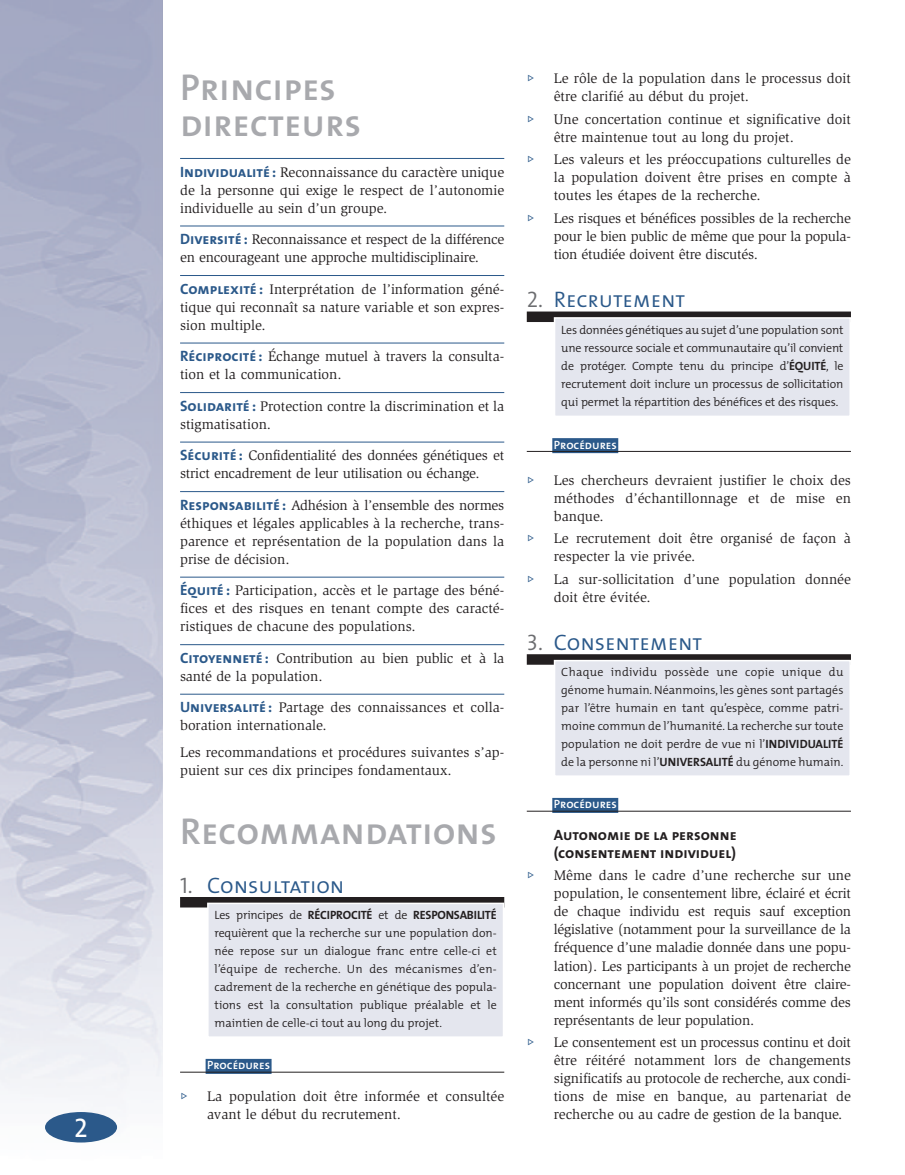
<style>
.page{position:relative;width:905px;height:1175px;background:#fff}
.page>*{position:absolute;margin:0;border:0;box-sizing:border-box;transform-origin:0 0}
.t1{font:37.5px/36px "The Mix Semi Bold Caps";color:#a8a9ad}
.t2{font:27px "The Mix Caps";color:#fff}
.t3{font:22.5px "The Mix Semi Light Caps";color:#2b598a}
.t4{font:15px/18px "The Mix Bold Caps";color:#231f20}
.t5{font:14.25px/18px "Slimbach";color:#231f20}
.t6{font:14.25px "Quirks ICG";color:#2b598a}
.t7{font:300 12px/18px "The Mix";color:#231f20;text-align:justify}
.t8{font:12px "The Mix Semi Bold Caps";color:#fff}
.s1{font-family:"The Mix Bold Caps";font-size:15px;color:#2b598a}
.s2{color:#6c6d70}
.s3{font-weight:700}
</style>
<div class="page">
<hr style="left:180px;top:158px;width:324px;height:1px;background:#2b598a">
<hr style="left:180px;top:226px;width:324px;height:1px;background:#2b598a">
<hr style="left:180px;top:275px;width:324px;height:1px;background:#2b598a">
<hr style="left:180px;top:343px;width:324px;height:1px;background:#2b598a">
<hr style="left:180px;top:392px;width:324px;height:1px;background:#2b598a">
<hr style="left:180px;top:442px;width:324px;height:1px;background:#2b598a">
<hr style="left:180px;top:491px;width:324px;height:1px;background:#2b598a">
<hr style="left:180px;top:577px;width:324px;height:1px;background:#2b598a">
<hr style="left:180px;top:644px;width:324px;height:1px;background:#2b598a">
<hr style="left:180px;top:694px;width:324px;height:1px;background:#2b598a">
<div style="left:180px;top:897px;width:324px;height:10px;background:#231f20"></div>
<div style="left:206px;top:1058px;width:65px;height:15px;background:#2b598a"></div>
<hr style="left:180px;top:1071px;width:324px;height:1px;background:#231f20">
<div style="left:208px;top:903px;width:295px;height:134px;background:#e4e6ee"></div>
<div style="left:207px;top:902px;width:297px;height:135px;border:2px solid #fff"></div>
<div style="left:526px;top:311px;width:324px;height:11px;background:#231f20"></div>
<div style="left:552px;top:438px;width:66px;height:15px;background:#2b598a"></div>
<hr style="left:526px;top:451px;width:324px;height:1px;background:#231f20">
<svg style="left:526px;top:654px;width:324px;height:10px;fill:#231f20"></svg>
<div style="left:552px;top:798px;width:66px;height:15px;background:#2b598a"></div>
<hr style="left:526px;top:811px;width:324px;height:1px;background:#231f20">
<div style="left:554px;top:660px;width:296px;height:116px;background:#e4e6ee"></div>
<div style="left:554px;top:660px;width:296px;height:117px;border:2px solid #fff"></div>
<div style="left:554px;top:318px;width:296px;height:98px;background:#e4e6ee"></div>
<div style="left:554px;top:317px;width:296px;height:100px;border:2px solid #fff"></div>
<img style="left:0;top:0;width:162px;height:1143px">
<div style="left:45px;top:1112px;width:72px;height:30px;background:#2b598a;border-radius:50%"></div>
<h2 class="t2" style="left:74px;top:1111px;width:15px">2</h2>
<h1 class="t1" style="left:180px;top:69px;width:183px">Principes directeurs</h1>
<p class="t5" style="left:180px;top:164px;width:326px;text-align:justify"><span class="s1">Individualité :</span> Reconnaissance du caractère unique de la personne qui exige le respect de l’autonomie individuelle au sein d’un groupe.</p>
<p class="t5" style="left:180px;top:231px;width:326px"><span class="s1">Diversité :</span> Reconnaissance et respect de la différence en encourageant une approche multidisciplinaire.</p>
<p class="t5" style="left:180px;top:281px;width:326px;text-align:justify"><span class="s1">Complexité :</span> Interprétation de l’information géné&shy;tique qui reconnaît sa nature variable et son expres&shy;sion multiple.</p>
<p class="t5" style="left:180px;top:348px;width:326px"><span class="s1">Réciprocité :</span> Échange mutuel à travers la consulta&shy;tion et la communication.</p>
<p class="t5" style="left:180px;top:398px;width:326px"><span class="s1">Solidarité :</span> Protection contre la discrimination et la stigmatisation.</p>
<p class="t5" style="left:180px;top:447px;width:326px"><span class="s1">Sécurité :</span> Confidentialité des données génétiques et strict encadrement de leur utilisation ou échange.</p>
<p class="t5" style="left:180px;top:497px;width:326px;text-align:justify"><span class="s1">Responsabilité :</span> Adhésion à l’ensemble des normes éthiques et légales applicables à la recherche, trans&shy;parence et représentation de la population dans la prise de décision.</p>
<p class="t5" style="left:180px;top:582px;width:326px;text-align:justify"><span class="s1">Équité :</span> Participation, accès et le partage des béné&shy;fices et des risques en tenant compte des caracté&shy;ristiques de chacune des populations.</p>
<p class="t5" style="left:180px;top:650px;width:326px"><span class="s1">Citoyenneté :</span> Contribution au bien public et à la santé de la population.</p>
<p class="t5" style="left:180px;top:699px;width:326px"><span class="s1">Universalité :</span> Partage des connaissances et colla&shy;boration internationale.</p>
<p class="t5" style="left:180px;top:744px;width:326px">Les recommandations et procédures suivantes s’ap&shy;puient sur ces dix principes fondamentaux.</p>
<h1 class="t1" style="left:180px;top:813px;width:318px">Recommandations</h1>
<h3 class="t3" style="left:180px;top:871px;width:166px"><span class="s2">1.</span> Consultation</h3>
<p class="t7" style="left:214px;top:907px;width:284px">Les principes de <span class="s3">RÉCIPROCITÉ</span> et de <span class="s3">RESPONSABILITÉ </span>requièrent que la recherche sur une population don&shy;née repose sur un dialogue franc entre celle-ci et l’équipe de recherche. Un des mécanismes d’en&shy;cadrement de la recherche en génétique des popula&shy;tions est la consultation publique préalable et le maintien de celle-ci tout au long du projet.</p>
<p class="t8" style="left:207px;top:1058px;width:64px">Procédures</p>
<p class="t6" style="left:180px;top:1090px;width:10px">™</p>
<p class="t5" style="left:207px;top:1088px;width:298px">La population doit être informée et consultée avant le début du recrutement.</p>
<p class="t6" style="left:526px;top:73px;width:10px">™</p>
<p class="t5" style="left:553px;top:71px;width:299px">Le rôle de la population dans le processus doit être clarifié au début du projet.</p>
<p class="t6" style="left:526px;top:114px;width:10px">™</p>
<p class="t5" style="left:553px;top:111px;width:299px">Une concertation continue et significative doit être maintenue tout au long du projet.</p>
<p class="t6" style="left:526px;top:154px;width:10px">™</p>
<p class="t5" style="left:553px;top:152px;width:299px;text-align:justify">Les valeurs et les préoccupations culturelles de la population doivent être prises en compte à toutes les étapes de la recherche.</p>
<p class="t6" style="left:526px;top:213px;width:10px">™</p>
<p class="t5" style="left:553px;top:210px;width:299px;text-align:justify">Les risques et bénéfices possibles de la recherche pour le bien public de même que pour la popula&shy;tion étudiée doivent être discutés.</p>
<h3 class="t3" style="left:526px;top:286px;width:160px"><span class="s2">2.</span> Recrutement</h3>
<p class="t7" style="left:561px;top:322px;width:284px">Les données génétiques au sujet d’une population sont une ressource sociale et communautaire qu’il convient de protéger. Compte tenu du principe d’<span class="s3">ÉQUITÉ</span>, le recrutement doit inclure un processus de sollicitation qui permet la répartition des bénéfices et des risques.</p>
<p class="t8" style="left:554px;top:437px;width:64px">Procédures</p>
<p class="t6" style="left:526px;top:474px;width:10px">™</p>
<p class="t5" style="left:553px;top:472px;width:299px;text-align:justify">Les chercheurs devraient justifier le choix des méthodes d’échantillonnage et de mise en banque.</p>
<p class="t6" style="left:526px;top:533px;width:10px">™</p>
<p class="t5" style="left:553px;top:530px;width:299px">Le recrutement doit être organisé de façon à respecter la vie privée.</p>
<p class="t6" style="left:526px;top:573px;width:10px">™</p>
<p class="t5" style="left:553px;top:571px;width:299px">La sur-sollicitation d’une population donnée doit être évitée.</p>
<h3 class="t3" style="left:526px;top:629px;width:177px"><span class="s2">3.</span> Consentement</h3>
<p class="t7" style="left:561px;top:664px;width:284px">Chaque individu possède une copie unique du génome humain. Néanmoins, les gènes sont partagés par l’être humain en tant qu’espèce, comme patri&shy;moine commun de l’humanité. La recherche sur toute population ne doit perdre de vue ni l’<span class="s3">INDIVIDUALITÉ </span>de la personne ni l’<span class="s3">UNIVERSALITÉ</span> du génome humain.</p>
<p class="t8" style="left:554px;top:797px;width:64px">Procédures</p>
<p class="t4" style="left:554px;top:825px;width:184px">Autonomie de la personne (consentement individuel)</p>
<p class="t6" style="left:526px;top:870px;width:10px">™</p>
<p class="t5" style="left:553px;top:867px;width:299px;text-align:justify">Même dans le cadre d’une recherche sur une population, le consentement libre, éclairé et écrit de chaque individu est requis sauf exception législative (notamment pour la surveillance de la fréquence d’une maladie donnée dans une popu&shy;lation). Les participants à un projet de recherche concernant une population doivent être claire&shy;ment informés qu’ils sont considérés comme des représentants de leur population.</p>
<p class="t6" style="left:526px;top:1036px;width:10px">™</p>
<p class="t5" style="left:553px;top:1034px;width:299px;text-align:justify">Le consentement est un processus continu et doit être réitéré notamment lors de changements significatifs au protocole de recherche, aux condi&shy;tions de mise en banque, au partenariat de recherche ou au cadre de gestion de la banque.</p>
</div>
